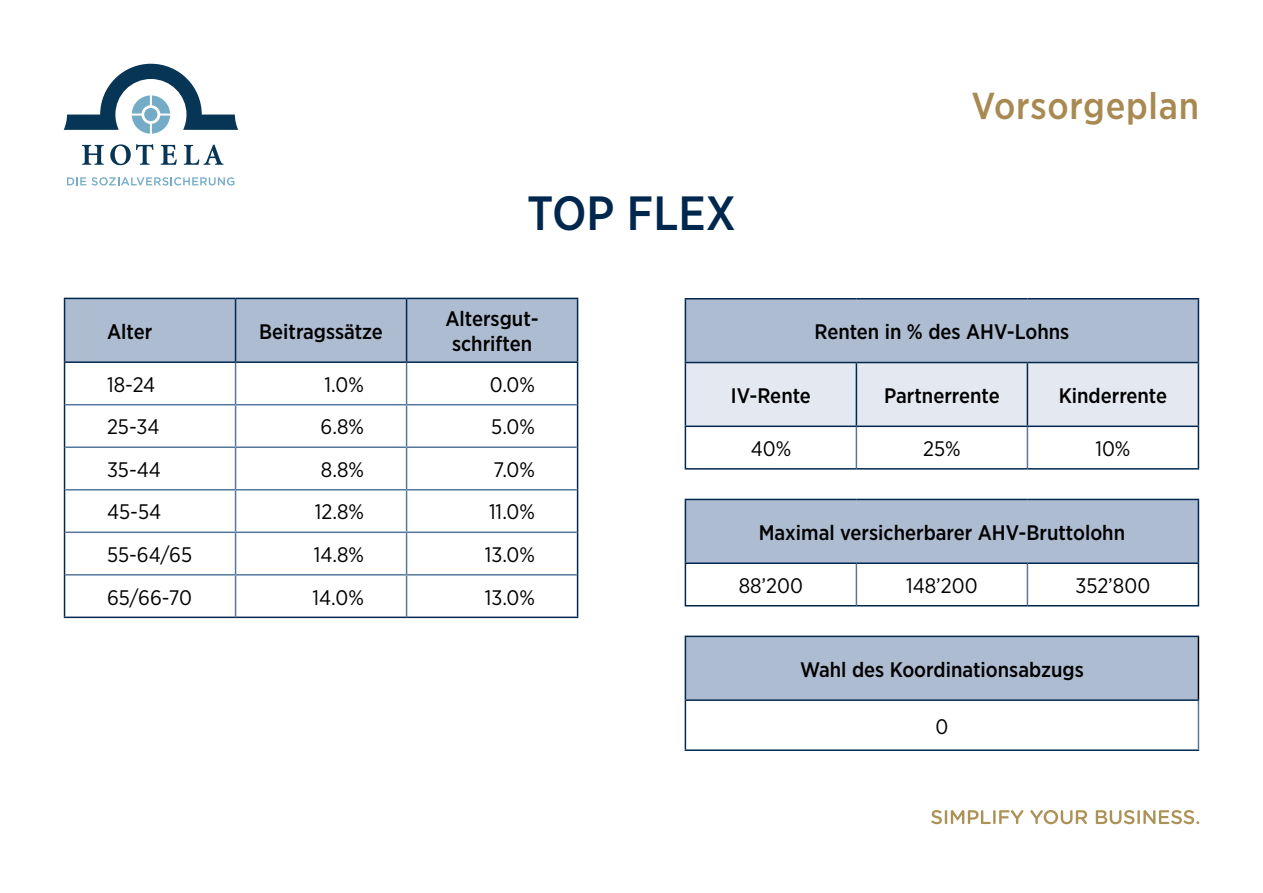
<style>
.page{position:relative;width:1263px;height:893px;background:#fff}
.page>*{position:absolute;margin:0;border:0;box-sizing:border-box;transform-origin:0 0}
.t1{font:500 48px "Gotham Narrow";color:#00274d}
.t2{font:500 37.5px "Gotham Narrow";letter-spacing:.02em;color:#a88952}
.t3{font:500 21px/25.2px "Gotham Narrow";color:#000;text-align:center}
.t4{font:21px "Gotham Narrow";color:#000}
</style>
<div class="page">
<div style="left:65px;top:299px;width:512px;height:62px;background:#adbcd1"></div>
<hr style="left:64px;top:298px;width:172px;height:1px;background:#00274d">
<hr style="left:64px;top:299px;width:1px;height:62px;background:#00274d">
<hr style="left:236px;top:298px;width:171px;height:1px;background:#00274d">
<hr style="left:235px;top:299px;width:1px;height:62px;background:#00274d">
<hr style="left:407px;top:298px;width:171px;height:1px;background:#00274d">
<hr style="left:406px;top:299px;width:1px;height:62px;background:#00274d">
<hr style="left:577px;top:299px;width:1px;height:62px;background:#00274d">
<hr style="left:64px;top:361px;width:172px;height:2px;background:#00274d">
<hr style="left:64px;top:363px;width:1px;height:42px;background:#00274d">
<hr style="left:236px;top:361px;width:171px;height:2px;background:#00274d">
<hr style="left:407px;top:361px;width:171px;height:2px;background:#00274d">
<hr style="left:577px;top:363px;width:1px;height:42px;background:#00274d">
<hr style="left:64px;top:405px;width:1px;height:42px;background:#00274d">
<hr style="left:577px;top:405px;width:1px;height:42px;background:#00274d">
<hr style="left:64px;top:447px;width:1px;height:43px;background:#00274d">
<hr style="left:577px;top:447px;width:1px;height:43px;background:#00274d">
<hr style="left:64px;top:490px;width:1px;height:42px;background:#00274d">
<hr style="left:577px;top:490px;width:1px;height:42px;background:#00274d">
<hr style="left:64px;top:532px;width:1px;height:43px;background:#00274d">
<hr style="left:577px;top:532px;width:1px;height:43px;background:#00274d">
<hr style="left:64px;top:575px;width:1px;height:42px;background:#00274d">
<hr style="left:577px;top:575px;width:1px;height:42px;background:#00274d">
<hr style="left:235px;top:363px;width:1px;height:41px;background:#55789a">
<hr style="left:406px;top:363px;width:1px;height:41px;background:#55789a">
<hr style="left:65px;top:404px;width:171px;height:1px;background:#55789a">
<hr style="left:236px;top:404px;width:171px;height:1px;background:#55789a">
<hr style="left:235px;top:405px;width:1px;height:41px;background:#55789a">
<hr style="left:407px;top:404px;width:170px;height:1px;background:#55789a">
<hr style="left:406px;top:405px;width:1px;height:41px;background:#55789a">
<hr style="left:65px;top:446px;width:171px;height:2px;background:#55789a">
<hr style="left:236px;top:446px;width:171px;height:2px;background:#55789a">
<hr style="left:235px;top:448px;width:1px;height:41px;background:#55789a">
<hr style="left:407px;top:446px;width:170px;height:2px;background:#55789a">
<hr style="left:406px;top:448px;width:1px;height:41px;background:#55789a">
<hr style="left:65px;top:489px;width:171px;height:1px;background:#55789a">
<hr style="left:236px;top:489px;width:171px;height:1px;background:#55789a">
<hr style="left:235px;top:490px;width:1px;height:41px;background:#55789a">
<hr style="left:407px;top:489px;width:170px;height:1px;background:#55789a">
<hr style="left:406px;top:490px;width:1px;height:41px;background:#55789a">
<hr style="left:65px;top:531px;width:171px;height:2px;background:#55789a">
<hr style="left:236px;top:531px;width:171px;height:2px;background:#55789a">
<hr style="left:235px;top:533px;width:1px;height:41px;background:#55789a">
<hr style="left:407px;top:531px;width:170px;height:2px;background:#55789a">
<hr style="left:406px;top:533px;width:1px;height:41px;background:#55789a">
<hr style="left:65px;top:574px;width:171px;height:2px;background:#55789a">
<hr style="left:236px;top:574px;width:171px;height:2px;background:#55789a">
<hr style="left:235px;top:576px;width:1px;height:41px;background:#55789a">
<hr style="left:407px;top:574px;width:170px;height:2px;background:#55789a">
<hr style="left:406px;top:576px;width:1px;height:41px;background:#55789a">
<hr style="left:64px;top:617px;width:172px;height:1px;background:#00274d">
<hr style="left:236px;top:617px;width:171px;height:1px;background:#00274d">
<hr style="left:407px;top:617px;width:171px;height:1px;background:#00274d">
<div style="left:685px;top:499px;width:513px;height:64px;background:#adbcd1"></div>
<hr style="left:685px;top:499px;width:171px;height:1px;background:#00274d">
<hr style="left:685px;top:500px;width:1px;height:62px;background:#00274d">
<hr style="left:856px;top:499px;width:171px;height:1px;background:#00274d">
<hr style="left:1027px;top:499px;width:172px;height:1px;background:#00274d">
<hr style="left:1198px;top:500px;width:1px;height:62px;background:#00274d">
<hr style="left:685px;top:562px;width:171px;height:2px;background:#00274d">
<hr style="left:685px;top:564px;width:1px;height:41px;background:#00274d">
<hr style="left:856px;top:562px;width:171px;height:2px;background:#00274d">
<hr style="left:1027px;top:562px;width:172px;height:2px;background:#00274d">
<hr style="left:1198px;top:564px;width:1px;height:41px;background:#00274d">
<hr style="left:685px;top:605px;width:171px;height:1px;background:#00274d">
<hr style="left:856px;top:605px;width:171px;height:1px;background:#00274d">
<hr style="left:1027px;top:605px;width:172px;height:1px;background:#00274d">
<hr style="left:856px;top:564px;width:1px;height:41px;background:#55789a">
<hr style="left:1027px;top:564px;width:1px;height:41px;background:#55789a">
<div style="left:685px;top:299px;width:513px;height:63px;background:#adbcd1"></div>
<div style="left:686px;top:363px;width:512px;height:63px;background:#e4e8f0"></div>
<hr style="left:685px;top:298px;width:171px;height:1px;background:#00274d">
<hr style="left:685px;top:299px;width:1px;height:63px;background:#00274d">
<hr style="left:856px;top:298px;width:171px;height:1px;background:#00274d">
<hr style="left:1027px;top:298px;width:172px;height:1px;background:#00274d">
<hr style="left:1198px;top:299px;width:1px;height:63px;background:#00274d">
<hr style="left:685px;top:362px;width:171px;height:1px;background:#00274d">
<hr style="left:685px;top:363px;width:1px;height:63px;background:#00274d">
<hr style="left:856px;top:362px;width:171px;height:1px;background:#00274d">
<hr style="left:856px;top:363px;width:1px;height:63px;background:#00274d">
<hr style="left:1027px;top:362px;width:172px;height:1px;background:#00274d">
<hr style="left:1027px;top:363px;width:1px;height:63px;background:#00274d">
<hr style="left:1198px;top:363px;width:1px;height:63px;background:#00274d">
<hr style="left:685px;top:426px;width:171px;height:1px;background:#00274d">
<hr style="left:685px;top:427px;width:1px;height:41px;background:#00274d">
<hr style="left:856px;top:426px;width:171px;height:1px;background:#00274d">
<hr style="left:1027px;top:426px;width:172px;height:1px;background:#00274d">
<hr style="left:1198px;top:427px;width:1px;height:41px;background:#00274d">
<hr style="left:685px;top:468px;width:171px;height:2px;background:#00274d">
<hr style="left:856px;top:468px;width:171px;height:2px;background:#00274d">
<hr style="left:1027px;top:468px;width:172px;height:2px;background:#00274d">
<hr style="left:856px;top:427px;width:1px;height:41px;background:#55789a">
<hr style="left:1027px;top:427px;width:1px;height:41px;background:#55789a">
<div style="left:685px;top:636px;width:513px;height:64px;background:#adbcd1"></div>
<hr style="left:1198px;top:637px;width:1px;height:62px;background:#000">
<hr style="left:685px;top:636px;width:514px;height:1px;background:#00274d">
<hr style="left:685px;top:637px;width:1px;height:62px;background:#00274d">
<hr style="left:685px;top:699px;width:514px;height:2px;background:#00274d">
<hr style="left:685px;top:701px;width:1px;height:48px;background:#00274d">
<hr style="left:685px;top:749px;width:514px;height:2px;background:#00274d">
<hr style="left:1198px;top:701px;width:1px;height:48px;background:#55789a">
<svg style="left:931px;top:810px;width:268px;height:14px"></svg>
<svg style="left:82px;top:145px;width:22px;height:20px"></svg>
<svg style="left:110px;top:144px;width:43px;height:21px"></svg>
<svg style="left:161px;top:145px;width:16px;height:20px"></svg>
<svg style="left:184px;top:145px;width:39px;height:20px"></svg>
<svg style="left:64px;top:64px;width:174px;height:70px"></svg>
<div style="left:144px;top:108px;width:13px;height:13px;background:#74acc7;border-radius:50%"></div>
<svg style="left:67px;top:177px;width:19px;height:8px"></svg>
<svg style="left:92px;top:177px;width:142px;height:9px"></svg>
<p class="t3" style="left:107px;top:318px;width:47px">Alter</p>
<p class="t3" style="left:259px;top:318px;width:125px">Beitragssätze</p>
<h1 class="t1" style="left:527px;top:182px;width:210px">TOP FLEX</h1>
<p class="t3" style="left:445px;top:306px;width:95px">Altersgut&shy;schriften</p>
<h2 class="t2" style="left:971px;top:82px;width:229px">Vorsorgeplan</h2>
<p class="t3" style="left:814px;top:319px;width:256px">Renten in % des AHV-Lohns</p>
<p class="t4" style="left:107px;top:371px;width:50px">18-24</p>
<p class="t4" style="left:325px;top:371px;width:41px">1.0%</p>
<p class="t4" style="left:490px;top:371px;width:47px">0.0%</p>
<p class="t4" style="left:107px;top:414px;width:54px">25-34</p>
<p class="t4" style="left:321px;top:414px;width:45px">6.8%</p>
<p class="t4" style="left:491px;top:414px;width:45px">5.0%</p>
<p class="t4" style="left:107px;top:456px;width:55px">35-44</p>
<p class="t4" style="left:321px;top:456px;width:45px">8.8%</p>
<p class="t4" style="left:493px;top:456px;width:43px">7.0%</p>
<p class="t4" style="left:107px;top:499px;width:56px">45-54</p>
<p class="t4" style="left:315px;top:499px;width:51px">12.8%</p>
<p class="t4" style="left:489px;top:499px;width:48px">11.0%</p>
<p class="t4" style="left:107px;top:542px;width:87px">55-64/65</p>
<p class="t4" style="left:314px;top:542px;width:52px">14.8%</p>
<p class="t4" style="left:485px;top:542px;width:52px">13.0%</p>
<p class="t4" style="left:107px;top:584px;width:87px">65/66-70</p>
<p class="t4" style="left:313px;top:584px;width:53px">14.0%</p>
<p class="t4" style="left:485px;top:584px;width:52px">13.0%</p>
<p class="t3" style="left:731px;top:383px;width:82px">IV-Rente</p>
<p class="t3" style="left:884px;top:383px;width:117px">Partnerrente</p>
<p class="t3" style="left:1059px;top:383px;width:110px">Kinderrente</p>
<p class="t4" style="left:751px;top:436px;width:42px">40%</p>
<p class="t4" style="left:923px;top:436px;width:39px">25%</p>
<p class="t4" style="left:1095px;top:436px;width:37px">10%</p>
<p class="t3" style="left:759px;top:519px;width:368px">Maximal versicherbarer AHV-Bruttolohn</p>
<p class="t4" style="left:739px;top:572px;width:66px">88’200</p>
<p class="t4" style="left:906px;top:572px;width:73px">148’200</p>
<p class="t4" style="left:1075px;top:572px;width:76px">352’800</p>
<p class="t3" style="left:800px;top:656px;width:285px">Wahl des Koordinationsabzugs</p>
<p class="t4" style="left:935px;top:713px;width:14px">0</p>
</div>
